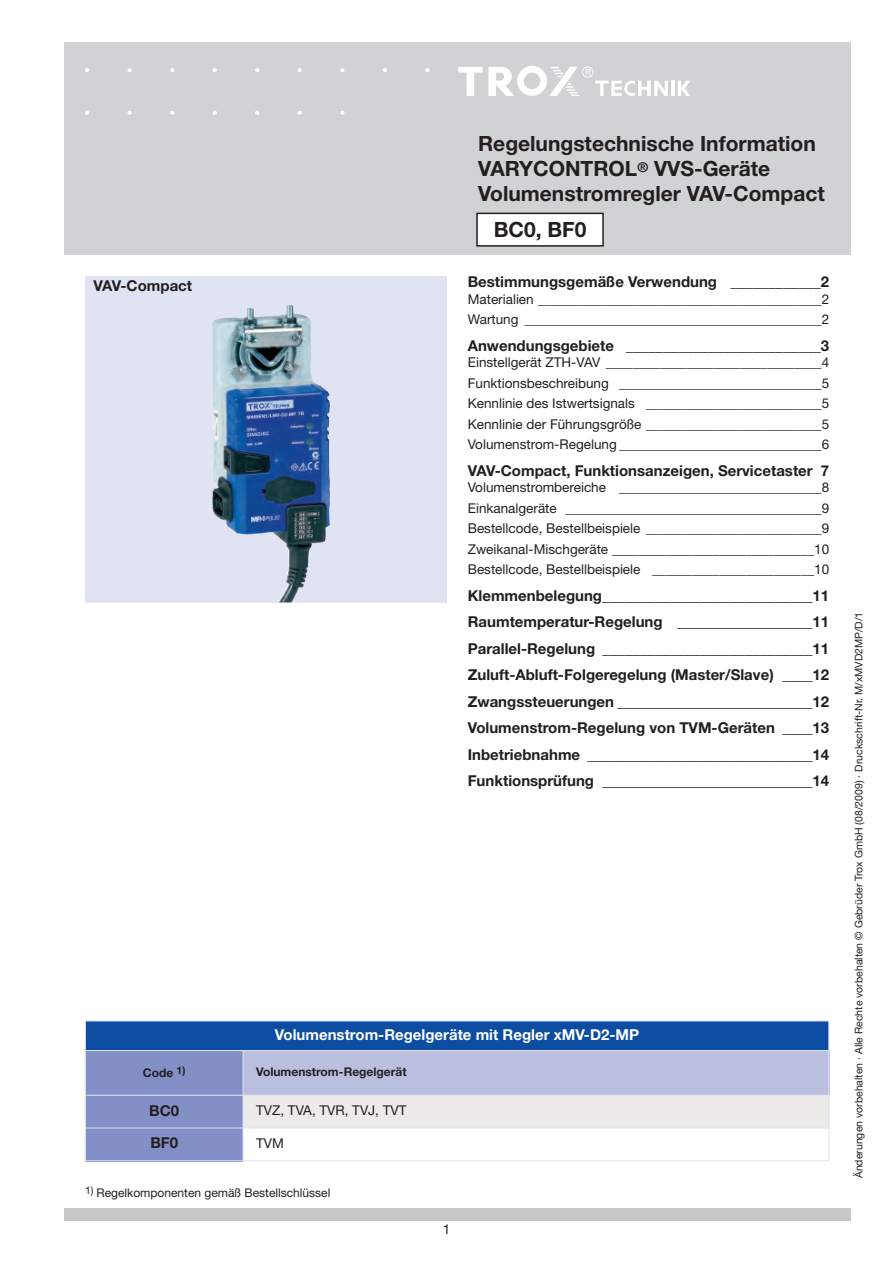
<style>
.page{position:relative;width:893px;height:1263px;background:#fff}
.page>*{position:absolute;margin:0;border:0;box-sizing:border-box;transform-origin:0 0}
.t1{font:700 21px/25.2px "Helvetica Neue LT";color:#231f20}
.t2{font:700 15px/26.5px "Helvetica Neue LT";color:#231f20;text-align:justify}
.t3{font:700 15px "Helvetica Neue LT";color:#fff}
.t4{font:13.5px/20.4px "Helvetica Neue LT";color:#231f20;text-align:justify}
.t5{font:12px "Helvetica Neue LT";color:#231f20}
.t6{font:700 12px "Helvetica Neue LT";color:#231f20}
.t7{font:10.5px "Helvetica Neue LT";color:#231f20}
</style>
<div class="page">
<div style="left:64px;top:43px;width:786px;height:212px;background:#d1d2d4"></div>
<div style="left:64px;top:1208px;width:786px;height:12px;background:#c7c8ca"></div>
<div style="left:477px;top:213px;width:126px;height:33px;background:#fff"></div>
<div style="left:476px;top:213px;width:128px;height:34px;border:2px solid #231f20"></div>
<hr style="left:671px;top:81px;width:3px;height:15px;background:#fff">
<svg style="left:678px;top:81px;width:12px;height:15px"></svg>
<svg style="left:458px;top:66px;width:210px;height:30px"></svg>
<div style="left:85px;top:276px;width:361px;height:327px;background:#e0e4f2"></div>
<img style="left:212px;top:305px;width:118px;height:297px">
<div style="left:85px;top:1020px;width:744px;height:30px;background:#0d4da1"></div>
<div style="left:85px;top:1050px;width:158px;height:45px;background:#838fc7"></div>
<div style="left:243px;top:1050px;width:586px;height:45px;background:#babfe0"></div>
<div style="left:85px;top:1095px;width:158px;height:33px;background:#838fc7"></div>
<div style="left:243px;top:1095px;width:586px;height:33px;background:#ecebea"></div>
<div style="left:85px;top:1128px;width:158px;height:33px;background:#838fc7"></div>
<hr style="left:85px;top:1020px;width:1px;height:141px;background:#e0e4f2">
<hr style="left:243px;top:1050px;width:1px;height:111px;background:#e0e4f2">
<hr style="left:828px;top:1020px;width:1px;height:141px;background:#e0e4f2">
<hr style="left:85px;top:1020px;width:744px;height:1px;background:#e0e4f2">
<hr style="left:85px;top:1050px;width:744px;height:1px;background:#e0e4f2">
<hr style="left:85px;top:1095px;width:744px;height:1px;background:#e0e4f2">
<hr style="left:85px;top:1127px;width:744px;height:1px;background:#e0e4f2">
<hr style="left:85px;top:1160px;width:744px;height:1px;background:#e0e4f2">
<svg style="left:85px;top:68px;width:4px;height:4px"></svg>
<svg style="left:85px;top:111px;width:4px;height:4px"></svg>
<svg style="left:128px;top:68px;width:4px;height:4px"></svg>
<svg style="left:128px;top:111px;width:4px;height:4px"></svg>
<svg style="left:170px;top:68px;width:4px;height:4px"></svg>
<svg style="left:170px;top:111px;width:4px;height:4px"></svg>
<svg style="left:213px;top:68px;width:4px;height:4px"></svg>
<svg style="left:213px;top:111px;width:4px;height:4px"></svg>
<svg style="left:255px;top:68px;width:4px;height:4px"></svg>
<svg style="left:255px;top:111px;width:4px;height:4px"></svg>
<svg style="left:298px;top:68px;width:4px;height:4px"></svg>
<svg style="left:298px;top:111px;width:4px;height:4px"></svg>
<svg style="left:340px;top:68px;width:4px;height:4px"></svg>
<svg style="left:383px;top:68px;width:4px;height:4px"></svg>
<svg style="left:425px;top:68px;width:4px;height:4px"></svg>
<svg style="left:340px;top:111px;width:4px;height:4px"></svg>
<h1 class="t1" style="left:478px;top:131px;width:348px">Regelungstechnische Information<br>VARYCONTROL<sup>®</sup> VVS-Geräte<br>Volumenstromregler VAV-Compact</h1>
<p class="t2" style="left:94px;top:272px;width:100px">VAV-Compact</p>
<h1 class="t1" style="left:494px;top:216px;width:94px">BC0, BF0</h1>
<p class="t2" style="left:468px;top:268px;width:363px">Bestimmungsgemäße Verwendung ____________2</p>
<p class="t4" style="left:468px;top:289px;width:363px">Materialien __________________________________________2<br>Wartung ____________________________________________2</p>
<p class="t2" style="left:468px;top:332px;width:363px">Anwendungsgebiete __________________________3</p>
<p class="t4" style="left:468px;top:352px;width:363px">Einstellgerät ZTH-VAV ________________________________4<br>Funktionsbeschreibung ______________________________5<br>Kennlinie des Istwertsignals __________________________5<br>Kennlinie der Führungsgröße __________________________5<br>Volumenstrom-Regelung ______________________________6</p>
<p class="t2" style="left:468px;top:457px;width:363px">VAV-Compact, Funktionsanzeigen, Servicetaster 7</p>
<p class="t4" style="left:468px;top:477px;width:363px">Volumenstrombereiche ______________________________8<br>Einkanalgeräte ______________________________________9<br>Bestellcode, Bestellbeispiele __________________________9<br>Zweikanal-Mischgeräte ______________________________10<br>Bestellcode, Bestellbeispiele ________________________10</p>
<p class="t2" style="left:468px;top:582px;width:363px">Klemmenbelegung____________________________11<br>Raumtemperatur-Regelung __________________11<br>Parallel-Regelung ____________________________11<br>Zuluft-Abluft-Folgeregelung (Master/Slave) ____12<br>Zwangssteuerungen __________________________12<br>Volumenstrom-Regelung von TVM-Geräten ____13<br>Inbetriebnahme ______________________________14<br>Funktionsprüfung ____________________________14</p>
<p class="t3" style="left:275px;top:1025px;width:366px">Volumenstrom-Regelgeräte mit Regler xMV-D2-MP</p>
<p class="t6" style="left:143px;top:1065px;width:44px">Code <sup>1)</sup></p>
<p class="t6" style="left:256px;top:1064px;width:152px">Volumenstrom-Regelgerät</p>
<p class="t2" style="left:149px;top:1097px;width:32px">BC0</p>
<p class="t4" style="left:256px;top:1100px;width:152px">TVZ, TVA, TVR, TVJ, TVT</p>
<p class="t2" style="left:150px;top:1129px;width:29px">BF0</p>
<p class="t4" style="left:256px;top:1133px;width:29px">TVM</p>
<p class="t5" style="left:85px;top:1185px;width:247px"><sup>1)</sup> Regelkomponenten gemäß Bestellschlüssel</p>
<p class="t4" style="left:443px;top:1218px;width:9px">1</p>
<p class="t7" style="left:852px;top:1178px;width:568px;rotate:-90deg">Änderungen vorbehalten · Alle Rechte vorbehalten © Gebrüder Trox GmbH (08/2009) · Druckschrift-Nr. M/xMVD2MP/D/1</p>
</div>
